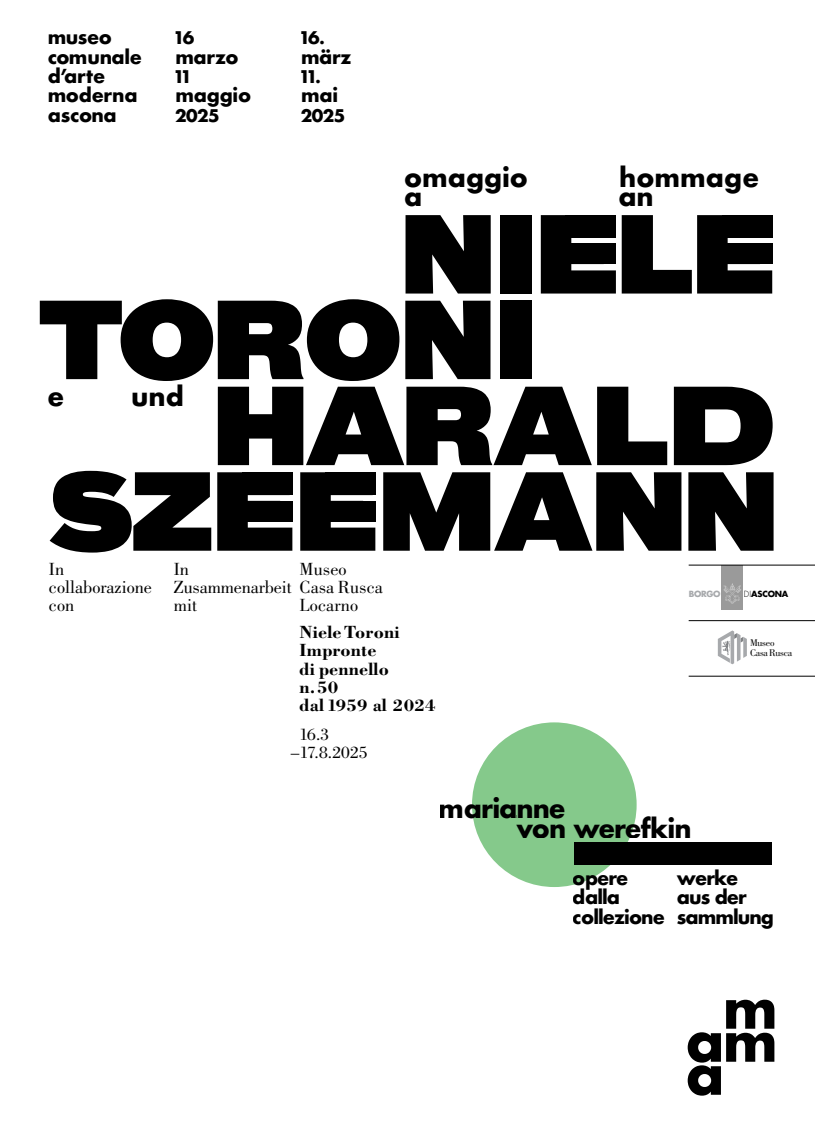
<style>
.page{position:relative;width:815px;height:1134px;background:#fff}
.page>*{position:absolute;margin:0;border:0;box-sizing:border-box;transform-origin:0 0}
.t1{font:103.75px/85.5px "Bau LF Super";letter-spacing:-.045em;color:#000}
.t2{font:700 26px "Futura";letter-spacing:-.03em;color:#000}
.t3{font:700 25.75px/19.2px "Futura";color:#000}
.t4{font:700 25.75px "Futura";letter-spacing:-.03em;color:#000}
.t5{font:700 18.75px/19.5px "Futura";letter-spacing:-.05em;color:#000}
.t6{font:700 18.75px/19.5px "Futura";letter-spacing:-.01em;color:#000}
.t7{font:700 18.75px "Futura";letter-spacing:-.03em;color:#000}
.t8{font:18.25px/18.2px "Bodoni Std";color:#000}
.t9{font:700 18.25px/18.2px "Bodoni Std";letter-spacing:.01em;color:#000}
.t10{font:700 17.25px/29px "Bodoni Std";letter-spacing:.01em;color:#000}
.t11{font:17.25px "Bodoni Std";letter-spacing:.01em;color:#000}
.t12{font:700 17px "Futura";letter-spacing:-.03em;color:#000}
.t13{font:10px/10px "Bodoni Std";letter-spacing:-.03em;color:#000}
.t14{font:700 8.25px "Futura Std";letter-spacing:-.03em;color:#000}
.t15{font:700 8.25px "Futura Std";letter-spacing:-.03em;color:#a7a9ac}
.s1{font-size:15.5px}
.s2{font-size:17.25px}
.s3{font-size:18.25px}
.s4{font-weight:400}
.s5{font-weight:300}
</style>
<div class="page">
<div style="left:472px;top:722px;width:165px;height:165px;background:#85c98b;border-radius:50%"></div>
<svg style="left:218px;top:387px;width:85px;height:78px"></svg>
<svg style="left:674px;top:387px;width:99px;height:78px"></svg>
<div style="left:575px;top:842px;width:197px;height:23px;background:#000"></div>
<div style="left:722px;top:565px;width:21px;height:45px;background:#9a9a9a"></div>
<hr style="left:689px;top:620px;width:126px;height:1px;background:#000">
<hr style="left:689px;top:676px;width:126px;height:1px;background:#000">
<hr style="left:689px;top:565px;width:126px;height:1px;background:#000">
<svg style="left:723px;top:583px;width:18px;height:21px"></svg>
<svg style="left:718px;top:630px;width:29px;height:34px"></svg>
<div style="left:565px;top:244px;width:51px;height:20px;background:#000"></div>
<div style="left:565px;top:215px;width:51px;height:23px;background:#000"></div>
<div style="left:722px;top:244px;width:50px;height:20px;background:#000"></div>
<div style="left:722px;top:215px;width:50px;height:23px;background:#000"></div>
<div style="left:242px;top:501px;width:50px;height:20px;background:#000"></div>
<div style="left:242px;top:472px;width:50px;height:23px;background:#000"></div>
<div style="left:325px;top:501px;width:50px;height:20px;background:#000"></div>
<div style="left:325px;top:472px;width:50px;height:23px;background:#000"></div>
<div style="left:719px;top:244px;width:50px;height:20px;background:#000"></div>
<svg style="left:688px;top:1000px;width:86px;height:96px"></svg>
<p class="t6" style="left:48px;top:27px;width:96px">museo comunale d’arte moderna ascona</p>
<p class="t12" style="left:173px;top:25px;width:23px">16</p>
<p class="t7" style="left:175px;top:43px;width:65px">marzo</p>
<p class="t12" style="left:173px;top:64px;width:20px">11</p>
<p class="t7" style="left:175px;top:82px;width:77px">maggio</p>
<p class="t12" style="left:175px;top:103px;width:46px">2025</p>
<p class="t12" style="left:299px;top:25px;width:27px">16<span class="s1">.</span></p>
<p class="t7" style="left:301px;top:43px;width:52px">märz</p>
<p class="t12" style="left:299px;top:64px;width:23px">11<span class="s1">.</span></p>
<p class="t7" style="left:301px;top:82px;width:39px">mai</p>
<p class="t12" style="left:301px;top:103px;width:46px">2025</p>
<h3 class="t3" style="left:404px;top:168px;width:125px">omaggio a</h3>
<h3 class="t3" style="left:618px;top:168px;width:142px">hommage an</h3>
<h1 class="t1" style="left:37px;top:209px;width:740px;text-indent:361px">NIELE<br>TORONI</h1>
<h2 class="t2" style="left:48px;top:377px;width:18px">e</h2>
<h2 class="t2" style="left:131px;top:377px;width:54px">und</h2>
<h1 class="t1" style="left:49px;top:381px;width:733px;text-indent:256px">ARAL<br>SZEEMANN</h1>
<p class="t8" style="left:49px;top:560px;width:104px">In collaborazione con</p>
<p class="t8" style="left:174px;top:551px;width:25px;line-height:36.2px">In mit</p>
<p class="t8" style="left:300px;top:560px;width:49px">Museo</p>
<p class="t8" style="left:174px;top:578px;width:211px">Zusammenarbeit Casa Rusca</p>
<p class="t8" style="left:300px;top:596px;width:60px">Locarno</p>
<p class="t9" style="left:300px;top:623px;width:101px">Niele Toroni<br>Impronte<br>di pennello n.<span class="s2">50</span></p>
<p class="t10" style="left:300px;top:690px;width:138px"><span class="s3">dal</span> 1959 <span class="s3">al</span> 2024<br><span class="s4">16.3</span></p>
<p class="t11" style="left:291px;top:743px;width:78px">–17.8.2025</p>
<p class="t15" style="left:689px;top:588px;width:33px">BORGO</p>
<p class="t14" style="left:744px;top:588px;width:46px"><span class="s5">DI</span>ASCONA</p>
<p class="t13" style="left:750px;top:637px;width:44px">Museo<br>Casa Rusca</p>
<h2 class="t2" style="left:439px;top:790px;width:128px">marianne</h2>
<h3 class="t4" style="left:516px;top:809px;width:177px">von werefkin</h3>
<p class="t5" style="left:573px;top:868px;width:93px">opere dalla collezione</p>
<p class="t5" style="left:677px;top:868px;width:99px">werke aus der sammlung</p>
</div>
